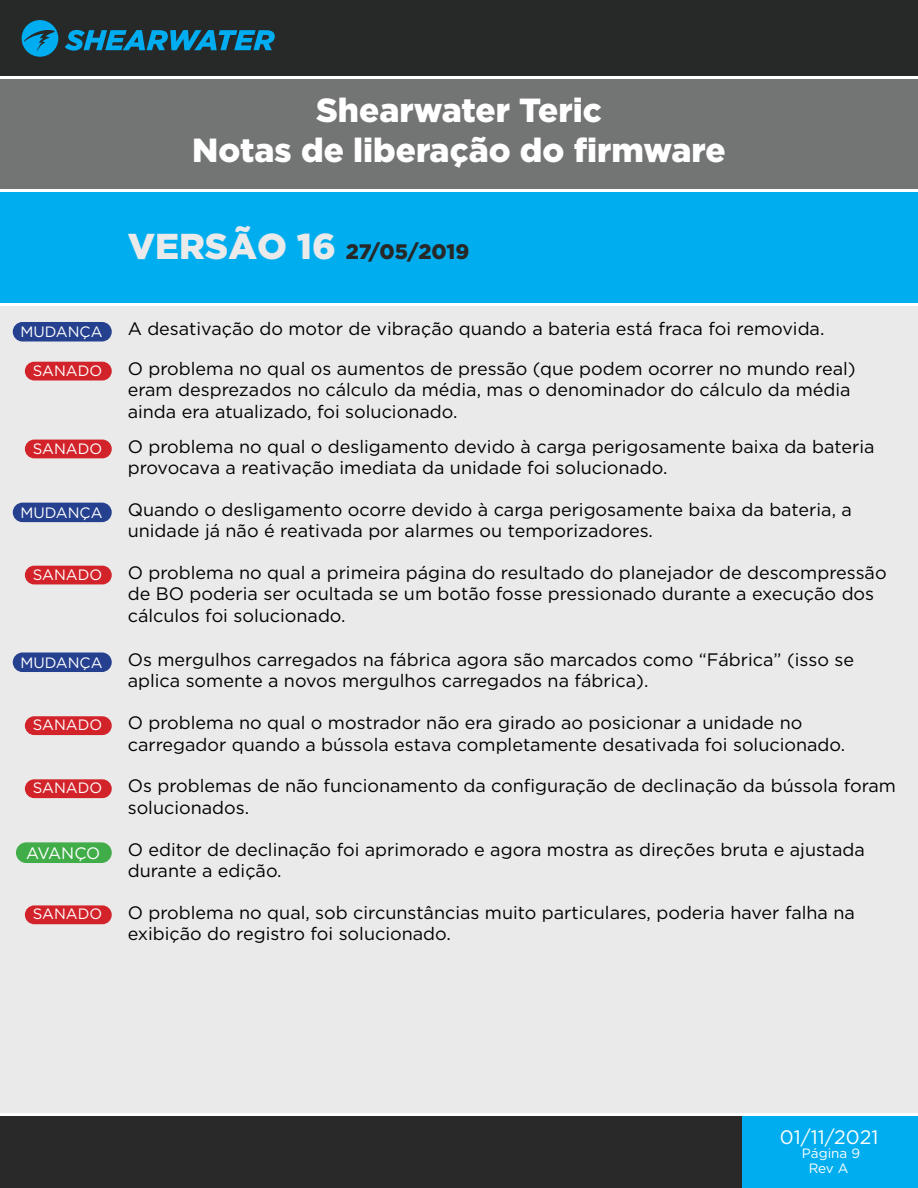
<style>
.page{position:relative;width:918px;height:1188px;background:#fff}
.page>*{position:absolute;margin:0;border:0;box-sizing:border-box;transform-origin:0 0}
.t1{font:900 33.45px/40.2px "Gotham HTF";color:#fff;text-align:center}
.t2{font:900 21px "Gotham HTF";color:#272828}
.t3{font:19.5px "Gotham HTF";color:#fff}
.t4{font:18px/21.6px "Gotham HTF";color:#000}
.t5{font:16.5px "Gotham";letter-spacing:-.02em;color:#fff}
.t6{font:15px "Gotham HTF";color:#fff}
.t7{font:15px "Gotham";color:#fff}
.t8{font:13.5px "Gotham HTF";color:#fff}
.s1{font-size:36px;color:#eaeaea}
</style>
<div class="page">
<div style="left:0;top:0;width:918px;height:77px;background:#272828"></div>
<div style="left:0;top:1114px;width:918px;height:74px;background:#292929"></div>
<div style="left:0;top:305px;width:918px;height:809px;background:#eaeaea"></div>
<svg style="left:65px;top:30px;width:210px;height:21px"></svg>
<svg style="left:22px;top:20px;width:36px;height:37px"></svg>
<div style="left:0;top:191px;width:918px;height:114px;background:#00aeef"></div>
<div style="left:0;top:77px;width:918px;height:114px;background:#737474"></div>
<div style="left:742px;top:1114px;width:176px;height:74px;background:#00aeef"></div>
<hr style="left:0;top:76px;width:918px;height:3px;background:#fff">
<hr style="left:0;top:189px;width:918px;height:3px;background:#fff">
<hr style="left:0;top:303px;width:918px;height:3px;background:#fff">
<hr style="left:0;top:1113px;width:918px;height:3px;background:#fff">
<div style="left:26px;top:440px;width:85px;height:18px;background:#d2232a;border-radius:9px"></div>
<div style="left:25px;top:440px;width:87px;height:18px;border:2px solid #d2232a;border-radius:9px"></div>
<div style="left:26px;top:362px;width:85px;height:18px;background:#d2232a;border-radius:9px"></div>
<div style="left:25px;top:362px;width:87px;height:19px;border:2px solid #d2232a;border-radius:9px"></div>
<div style="left:26px;top:566px;width:85px;height:18px;background:#d2232a;border-radius:9px"></div>
<div style="left:25px;top:566px;width:87px;height:18px;border:2px solid #d2232a;border-radius:9px"></div>
<div style="left:26px;top:717px;width:85px;height:17px;background:#d2232a;border-radius:9px"></div>
<div style="left:25px;top:716px;width:87px;height:19px;border:2px solid #d2232a;border-radius:9px"></div>
<div style="left:26px;top:780px;width:85px;height:17px;background:#d2232a;border-radius:9px"></div>
<div style="left:25px;top:779px;width:87px;height:19px;border:2px solid #d2232a;border-radius:9px"></div>
<div style="left:26px;top:906px;width:85px;height:17px;background:#d2232a;border-radius:9px"></div>
<div style="left:25px;top:905px;width:87px;height:19px;border:2px solid #d2232a;border-radius:9px"></div>
<div style="left:17px;top:843px;width:94px;height:19px;background:#41ad49;border-radius:10px"></div>
<div style="left:16px;top:842px;width:96px;height:21px;border:2px solid #41ad49;border-radius:10px"></div>
<div style="left:14px;top:323px;width:97px;height:18px;background:#25408f;border-radius:9px"></div>
<div style="left:13px;top:322px;width:99px;height:20px;border:2px solid #25408f;border-radius:9px"></div>
<div style="left:14px;top:503px;width:97px;height:18px;background:#25408f;border-radius:9px"></div>
<div style="left:13px;top:503px;width:99px;height:19px;border:2px solid #25408f;border-radius:9px"></div>
<div style="left:14px;top:653px;width:97px;height:18px;background:#25408f;border-radius:9px"></div>
<div style="left:13px;top:653px;width:99px;height:19px;border:2px solid #25408f;border-radius:9px"></div>
<h1 class="t1" style="left:192px;top:89px;width:535px">Shearwater Teric<br>Notas de liberação do firmware</h1>
<p class="t2" style="left:128px;top:240px;width:343px"><span class="s1">VERSÃO 16</span> 27/05/2019</p>
<p class="t7" style="left:20px;top:322px;width:84px">MUDANÇA</p>
<p class="t4" style="left:128px;top:318px;width:698px">A desativação do motor de vibração quando a bateria está fraca foi removida.</p>
<p class="t6" style="left:33px;top:362px;width:71px">SANADO</p>
<p class="t6" style="left:33px;top:440px;width:71px">SANADO</p>
<p class="t4" style="left:128px;top:357px;width:730px">O problema no qual os aumentos de pressão (que podem ocorrer no mundo real) eram desprezados no cálculo da média, mas o denominador do cálculo da média ainda era atualizado, foi solucionado.</p>
<p class="t4" style="left:128px;top:435px;width:748px">O problema no qual o desligamento devido à carga perigosamente baixa da bateria provocava a reativação imediata da unidade foi solucionado.</p>
<p class="t7" style="left:20px;top:503px;width:84px">MUDANÇA</p>
<p class="t4" style="left:128px;top:498px;width:726px">Quando o desligamento ocorre devido à carga perigosamente baixa da bateria, a unidade já não é reativada por alarmes ou temporizadores.</p>
<p class="t6" style="left:33px;top:566px;width:71px">SANADO</p>
<p class="t4" style="left:128px;top:561px;width:760px">O problema no qual a primeira página do resultado do planejador de descompressão de BO poderia ser ocultada se um botão fosse pressionado durante a execução dos cálculos foi solucionado.</p>
<p class="t7" style="left:20px;top:653px;width:84px">MUDANÇA</p>
<p class="t4" style="left:128px;top:648px;width:728px">Os mergulhos carregados na fábrica agora são marcados como “Fábrica” (isso se aplica somente a novos mergulhos carregados na fábrica).</p>
<p class="t6" style="left:33px;top:717px;width:71px">SANADO</p>
<p class="t4" style="left:128px;top:712px;width:719px">O problema no qual o mostrador não era girado ao posicionar a unidade no carregador quando a bússola estava completamente desativada foi solucionado.</p>
<p class="t6" style="left:33px;top:780px;width:71px">SANADO</p>
<p class="t4" style="left:128px;top:775px;width:770px">Os problemas de não funcionamento da configuração de declinação da bússola foram solucionados.</p>
<p class="t5" style="left:26px;top:842px;width:76px">AVANÇO</p>
<p class="t4" style="left:128px;top:838px;width:739px">O editor de declinação foi aprimorado e agora mostra as direções bruta e ajustada durante a edição.</p>
<p class="t6" style="left:33px;top:906px;width:71px">SANADO</p>
<p class="t4" style="left:128px;top:901px;width:729px">O problema no qual, sob circunstâncias muito particulares, poderia haver falha na exibição do registro foi solucionado.</p>
<p class="t3" style="left:780px;top:1126px;width:100px">01/11/2021</p>
<p class="t8" style="left:809px;top:1160px;width:41px">Rev A</p>
<p class="t8" style="left:802px;top:1146px;width:60px">Página 9</p>
</div>
